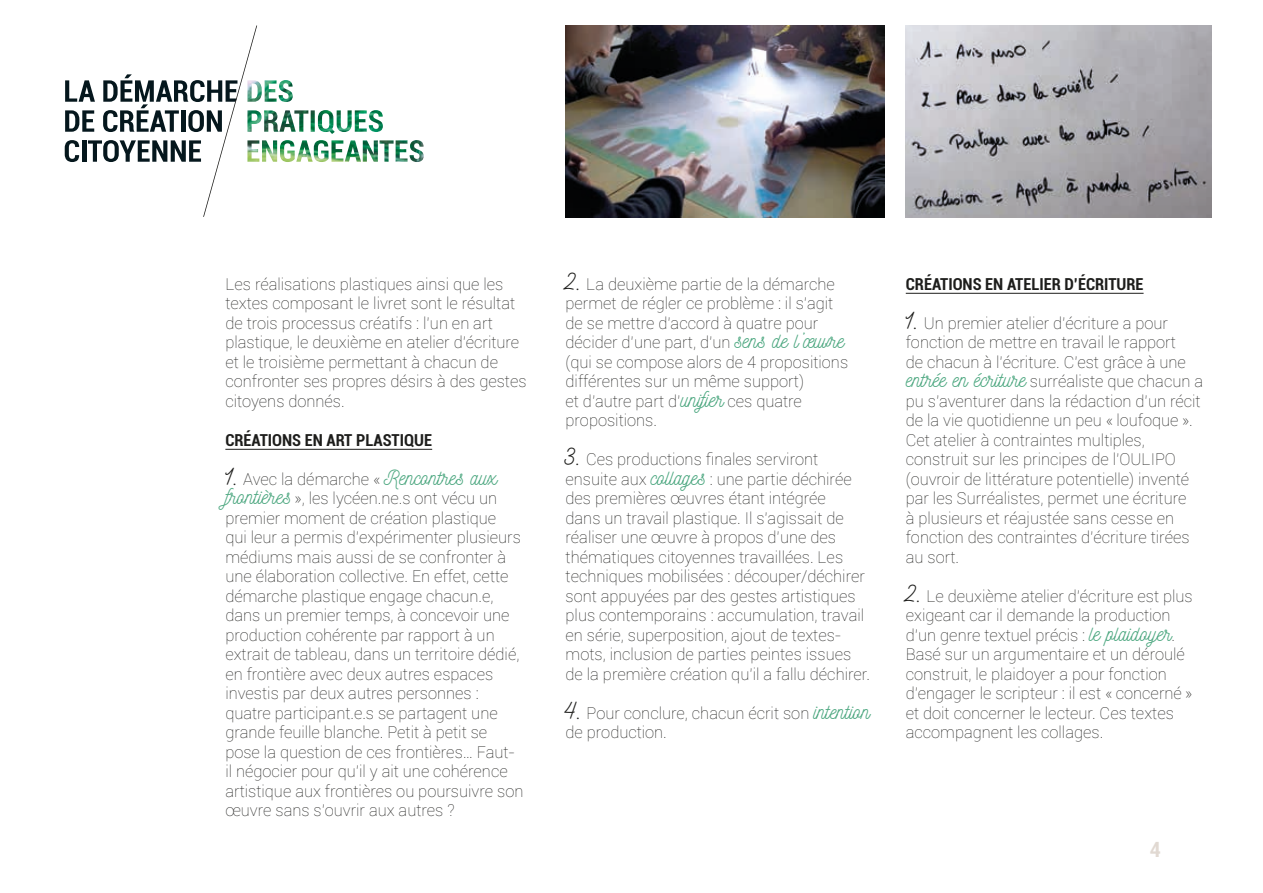
<style>
.page{position:relative;width:1263px;height:893px;background:#fff}
.page>*{position:absolute;margin:0;border:0;box-sizing:border-box;transform-origin:0 0}
.t1{font:700 condensed 21px "Roboto";color:#e1d9d2}
.t2{font:100 16.5px/19.5px "Roboto";color:#1d1d1b}
.t3{font:700 condensed 16.5px "Roboto";color:#1d1d1b}
.s1{font-family:"Nickainley";font-weight:400;font-size:24px}
.s2{font-family:"Nickainley";font-weight:400;font-size:21px;color:#4ea881}
</style>
<div class="page">
<img style="left:566px;top:26px;width:318px;height:191px">
<img style="left:906px;top:26px;width:306px;height:192px">
<hr style="left:225px;top:449px;width:207px;height:1px;background:#1d1d1b">
<hr style="left:906px;top:293px;width:237px;height:1px;background:#1d1d1b">
<svg style="left:65px;top:26px;width:359px;height:191px"></svg>
<p class="t2" style="left:225px;top:273px;width:303px">Les réalisations plastiques ainsi que les textes composant le livret sont le résultat de trois processus créatifs : l’un en art plastique, le deuxième en atelier d’écriture et le troisième permettant à chacun de confronter ses propres désirs à des gestes citoyens donnés.</p>
<p class="t3" style="left:225px;top:428px;width:207px">CRÉATIONS EN ART PLASTIQUE</p>
<p class="t2" style="left:225px;top:468px;width:299px"><span class="s1">1.</span> Avec la démarche « <span class="s2">Rencontres aux frontières</span> », les lycéen.ne.s ont vécu un premier moment de création plastique<br>qui leur a permis d’expérimenter plusieurs médiums mais aussi de se confronter à une élaboration collective. En effet, cette démarche plastique engage chacun.e, dans un premier temps, à concevoir une production cohérente par rapport à un extrait de tableau, dans un territoire dédié, en frontière avec deux autres espaces investis par deux autres personnes : quatre participant.e.s se partagent une grande feuille blanche. Petit à petit se pose la question de ces frontières… Faut&shy;il négocier pour qu’il y ait une cohérence artistique aux frontières ou poursuivre son œuvre sans s’ouvrir aux autres ?</p>
<p class="t2" style="left:566px;top:273px;width:284px"><span class="s1">2.</span> La deuxième partie de la démarche permet de régler ce problème : il s’agit de se mettre d’accord à quatre pour décider d’une part, d’un <span class="s2">sens de l’œuvre </span>(qui se compose alors de 4 propositions différentes sur un même support)<br>et d’autre part d’<span class="s2">unifier</span> ces quatre propositions.</p>
<p class="t2" style="left:566px;top:449px;width:306px"><span class="s1">3.</span> Ces productions finales serviront ensuite aux <span class="s2">collages</span> : une partie déchirée des premières œuvres étant intégrée<br>dans un travail plastique. Il s’agissait de réaliser une œuvre à propos d’une des thématiques citoyennes travaillées. Les techniques mobilisées : découper/déchirer sont appuyées par des gestes artistiques plus contemporains : accumulation, travail en série, superposition, ajout de textes&shy;mots, inclusion de parties peintes issues de la première création qu’il a fallu déchirer.</p>
<p class="t2" style="left:566px;top:702px;width:306px"><span class="s1">4.</span> Pour conclure, chacun écrit son <span class="s2">intention </span>de production.</p>
<p class="t3" style="left:906px;top:272px;width:238px">CRÉATIONS EN ATELIER D’ÉCRITURE</p>
<p class="t2" style="left:906px;top:312px;width:299px"><span class="s1">1.</span> Un premier atelier d’écriture a pour fonction de mettre en travail le rapport<br>de chacun à l’écriture. C’est grâce à une <span class="s2">entrée en écriture</span> surréaliste que chacun a pu s’aventurer dans la rédaction d’un récit de la vie quotidienne un peu « loufoque ».<br>Cet atelier à contraintes multiples, construit sur les principes de l’OULIPO (ouvroir de littérature potentielle) inventé par les Surréalistes, permet une écriture<br>à plusieurs et réajustée sans cesse en fonction des contraintes d’écriture tirées au sort.</p>
<p class="t2" style="left:906px;top:585px;width:288px"><span class="s1">2.</span> Le deuxième atelier d’écriture est plus exigeant car il demande la production d’un genre textuel précis : <span class="s2">le plaidoyer</span>.<br>Basé sur un argumentaire et un déroulé construit, le plaidoyer a pour fonction d’engager le scripteur : il est « concerné » et doit concerner le lecteur. Ces textes accompagnent les collages.</p>
<p class="t1" style="left:1150px;top:834px;width:13px">4</p>
</div>
